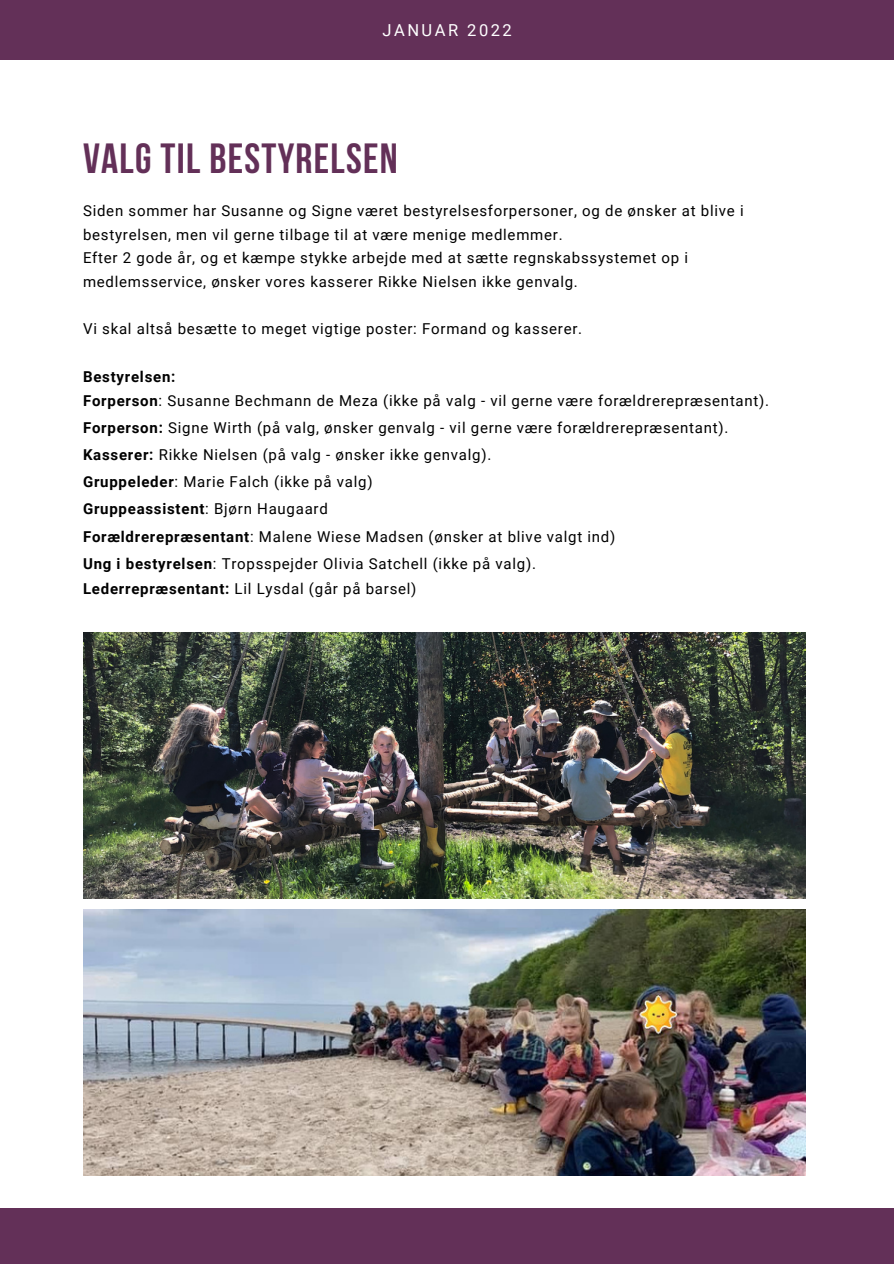
<style>
.page{position:relative;width:894px;height:1264px;background:#fff}
.page>*{position:absolute;margin:0;border:0;box-sizing:border-box;transform-origin:0 0}
.t1{font:700 42px "Bebas Neue";letter-spacing:.03em;color:#633058}
.t2{font:16.5px "Roboto";letter-spacing:.15em;color:#fff}
.t3{font:15px/23.7px "Roboto";letter-spacing:.05em;color:#000}
.t4{font:700 15px "Roboto";letter-spacing:.05em;color:#000}
.s1{font-weight:700}
.s2{font-weight:400}
</style>
<div class="page">
<img style="left:83px;top:632px;width:722px;height:266px">
<img style="left:83px;top:909px;width:722px;height:266px">
<div style="left:0;top:0;width:893px;height:60px;background:#633058"></div>
<div style="left:0;top:1208px;width:893px;height:55px;background:#633058"></div>
<p class="t2" style="left:382px;top:20px;width:131px">JANUAR 2022</p>
<p class="t1" style="left:83px;top:142px;width:316px">VALG TIL BESTYRELSEN</p>
<p class="t3" style="left:83px;top:199px;width:662px">Siden sommer har Susanne og Signe været bestyrelsesforpersoner, og de ønsker at blive i bestyrelsen, men vil gerne tilbage til at være menige medlemmer.</p>
<p class="t3" style="left:83px;top:246px;width:606px">Efter 2 gode år, og et kæmpe stykke arbejde med at sætte regnskabssystemet op i medlemsservice, ønsker vores kasserer Rikke Nielsen ikke genvalg.</p>
<p class="t3" style="left:83px;top:317px;width:500px">Vi skal altså besætte to meget vigtige poster: Formand og kasserer.</p>
<p class="t4" style="left:83px;top:367px;width:94px">Bestyrelsen:</p>
<p class="t3" style="left:83px;top:389px;width:687px"><span class="s1">Forperson</span>: Susanne Bechmann de Meza (ikke på valg - vil gerne være forældrerepræsentant).</p>
<p class="t3" style="left:83px;top:416px;width:646px"><span class="s1">Forperson:</span> Signe Wirth (på valg, ønsker genvalg - vil gerne være forældrerepræsentant).</p>
<p class="t3" style="left:83px;top:443px;width:409px"><span class="s1">Kasserer:</span> Rikke Nielsen (på valg - ønsker ikke genvalg).</p>
<p class="t3" style="left:83px;top:470px;width:291px"><span class="s1">Gruppeleder</span>: Marie Falch (ikke på valg)</p>
<p class="t4" style="left:83px;top:500px;width:246px">Gruppeassistent<span class="s2">: Bjørn Haugaard</span></p>
<p class="t3" style="left:83px;top:524px;width:533px"><span class="s1">Forældrerepræsentant</span>: Malene Wiese Madsen (ønsker at blive valgt ind)</p>
<p class="t3" style="left:83px;top:551px;width:454px"><span class="s1">Ung i bestyrelsen</span>: Tropsspejder Olivia Satchell (ikke på valg).</p>
<p class="t3" style="left:83px;top:577px;width:335px"><span class="s1">Lederrepræsentant:</span> Lil Lysdal (går på barsel)</p>
</div>
